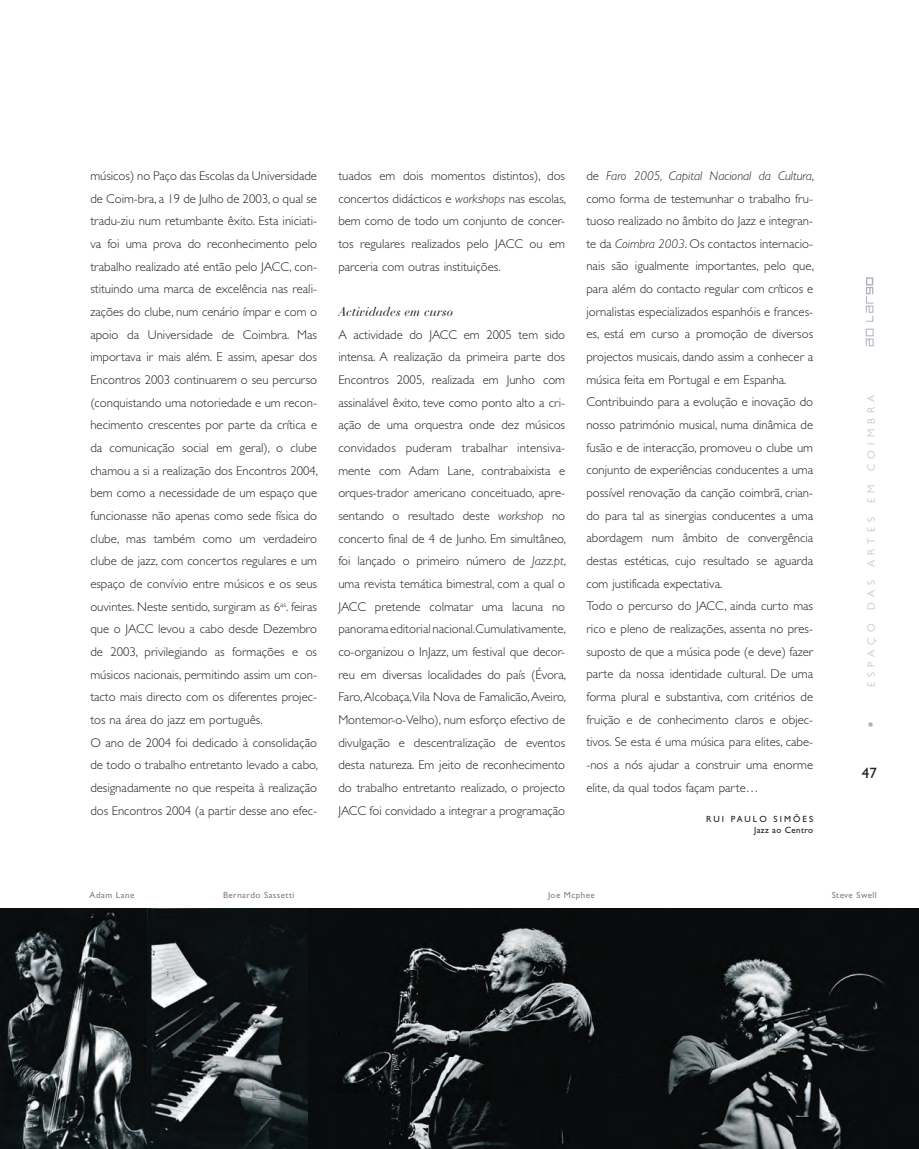
<style>
.page{position:relative;width:919px;height:1149px;background:#fff}
.page>*{position:absolute;margin:0;border:0;box-sizing:border-box;transform-origin:0 0}
.t1{font:15px "Gill Sans";color:#231f20}
.t2{font:300 12.75px/22.6px "Gill Sans";color:#231f20;text-align:justify}
.t3{font:italic 12.75px "Bauer Bodoni";color:#231f20}
.t4{font:300 10.5px "Gill Sans";letter-spacing:.5em;color:#afb1bf}
.t5{font:9px "Gill Sans";letter-spacing:.05em;color:#808285}
.t6{font:9px "Gill Sans";letter-spacing:.225em;color:#231f20}
.t7{font:9px "Gill Sans";letter-spacing:.04em;color:#231f20}
.s1{font-style:italic}
.s2{font-size:18px}
</style>
<div class="page">
<svg style="left:866px;top:338px;width:7px;height:8px"></svg>
<div style="left:866px;top:329px;width:7px;height:7px;border:1px solid #afb1bf"></div>
<svg style="left:865px;top:287px;width:9px;height:35px"></svg>
<div style="left:866px;top:277px;width:7px;height:8px;border:1px solid #afb1bf"></div>
<img style="left:0;top:908px;width:147px;height:240px">
<img style="left:147px;top:908px;width:161px;height:240px">
<img style="left:308px;top:908px;width:299px;height:240px">
<img style="left:607px;top:908px;width:312px;height:240px">
<p class="t2" style="left:90px;top:164px;width:229px">músicos) no Paço das Escolas da Universidade de Coim-bra, a 19 de Julho de 2003, o qual se tradu-ziu num retumbante êxito. Esta iniciati&shy;va foi uma prova do reconhecimento pelo trabalho realizado até então pelo JACC, con&shy;stituindo uma marca de excelência nas reali&shy;zações do clube, num cenário ímpar e com o apoio da Universidade de Coimbra. Mas importava ir mais além. E assim, apesar dos Encontros 2003 continuarem o seu percurso (conquistando uma notoriedade e um recon&shy;hecimento crescentes por parte da crítica e da comunicação social em geral), o clube chamou a si a realização dos Encontros 2004, bem como a necessidade de um espaço que funcionasse não apenas como sede física do clube, mas também como um verdadeiro clube de jazz, com concertos regulares e um espaço de convívio entre músicos e os seus ouvintes. Neste sentido, surgiram as 6<sup>as</sup>. feiras que o JACC levou a cabo desde Dezembro de 2003, privilegiando as formações e os músicos nacionais, permitindo assim um con&shy;tacto mais directo com os diferentes projec&shy;tos na área do jazz em português.</p>
<p class="t2" style="left:90px;top:731px;width:229px">O ano de 2004 foi dedicado à consolidação de todo o trabalho entretanto levado a cabo, designadamente no que respeita à realização dos Encontros 2004 (a partir desse ano efec-</p>
<p class="t2" style="left:338px;top:164px;width:229px">tuados em dois momentos distintos), dos concertos didácticos e <span class="s1">workshops</span> nas escolas, bem como de todo um conjunto de concer&shy;tos regulares realizados pelo JACC ou em parceria com outras instituições.</p>
<p class="t3" style="left:338px;top:304px;width:116px">Actividades em curso</p>
<p class="t2" style="left:338px;top:323px;width:229px">A actividade do JACC em 2005 tem sido intensa. A realização da primeira parte dos Encontros 2005, realizada em Junho com assinalável êxito, teve como ponto alto a cri&shy;ação de uma orquestra onde dez músicos convidados puderam trabalhar intensiva&shy;mente com Adam Lane, contrabaixista e orques-trador americano conceituado, apre&shy;sentando o resultado deste <span class="s1">workshop</span> no concerto final de 4 de Junho. Em simultâneo, foi lançado o primeiro número de <span class="s1">Jazz.pt</span>, uma revista temática bimestral, com a qual o JACC pretende colmatar uma lacuna no panorama editorial nacional.Cumulativamente, co-organizou o InJazz, um festival que decor&shy;reu em diversas localidades do país (Évora, Faro, Alcobaça,Vila Nova de Famalicão, Aveiro, Montemor-o-Velho), num esforço efectivo de divulgação e descentralização de eventos desta natureza. Em jeito de reconhecimento do trabalho entretanto realizado, o projecto JACC foi convidado a integrar a programação</p>
<p class="t2" style="left:586px;top:164px;width:229px">de <span class="s1">Faro 2005, Capital Nacional da Cultura</span>, como forma de testemunhar o trabalho fru&shy;tuoso realizado no âmbito do Jazz e integran&shy;te da <span class="s1">Coimbra 2003</span>. Os contactos internacio&shy;nais são igualmente importantes, pelo que, para além do contacto regular com críticos e jornalistas especializados espanhóis e frances&shy;es, está em curso a promoção de diversos projectos musicais, dando assim a conhecer a música feita em Portugal e em Espanha.</p>
<p class="t2" style="left:586px;top:391px;width:228px">Contribuindo para a evolução e inovação do nosso património musical, numa dinâmica de fusão e de interacção, promoveu o clube um conjunto de experiências conducentes a uma possível renovação da canção coimbrã, crian&shy;do para tal as sinergias conducentes a uma abordagem num âmbito de convergência destas estéticas, cujo resultado se aguarda com justificada expectativa.</p>
<p class="t2" style="left:586px;top:594px;width:228px">Todo o percurso do JACC, ainda curto mas rico e pleno de realizações, assenta no pres&shy;suposto de que a música pode (e deve) fazer parte da nossa identidade cultural. De uma forma plural e substantiva, com critérios de fruição e de conhecimento claros e objec&shy;tivos. Se esta é uma música para elites, cabe--nos a nós ajudar a construir uma enorme elite, da qual todos façam parte…</p>
<p class="t6" style="left:706px;top:813px;width:108px">RUI PAULO SIMÕES</p>
<p class="t7" style="left:754px;top:824px;width:61px">Jazz ao Centro</p>
<p class="t4" style="left:865px;top:471px;width:78px;rotate:-90deg">COIMBRA</p>
<p class="t4" style="left:865px;top:503px;width:20px;rotate:-90deg">E M</p>
<p class="t4" style="left:865px;top:609px;width:94px;rotate:-90deg">DAS ARTES</p>
<p class="t4" style="left:865px;top:729px;width:107px;rotate:-90deg"><span class="s2">•</span> ESPAÇO</p>
<p class="t1" style="left:862px;top:763px;width:16px">47</p>
<p class="t5" style="left:90px;top:889px;width:46px">Adam Lane</p>
<p class="t5" style="left:223px;top:889px;width:73px">Bernardo Sassetti</p>
<p class="t5" style="left:548px;top:889px;width:48px">Joe Mcphee</p>
<p class="t5" style="left:832px;top:889px;width:47px">Steve Swell</p>
</div>
